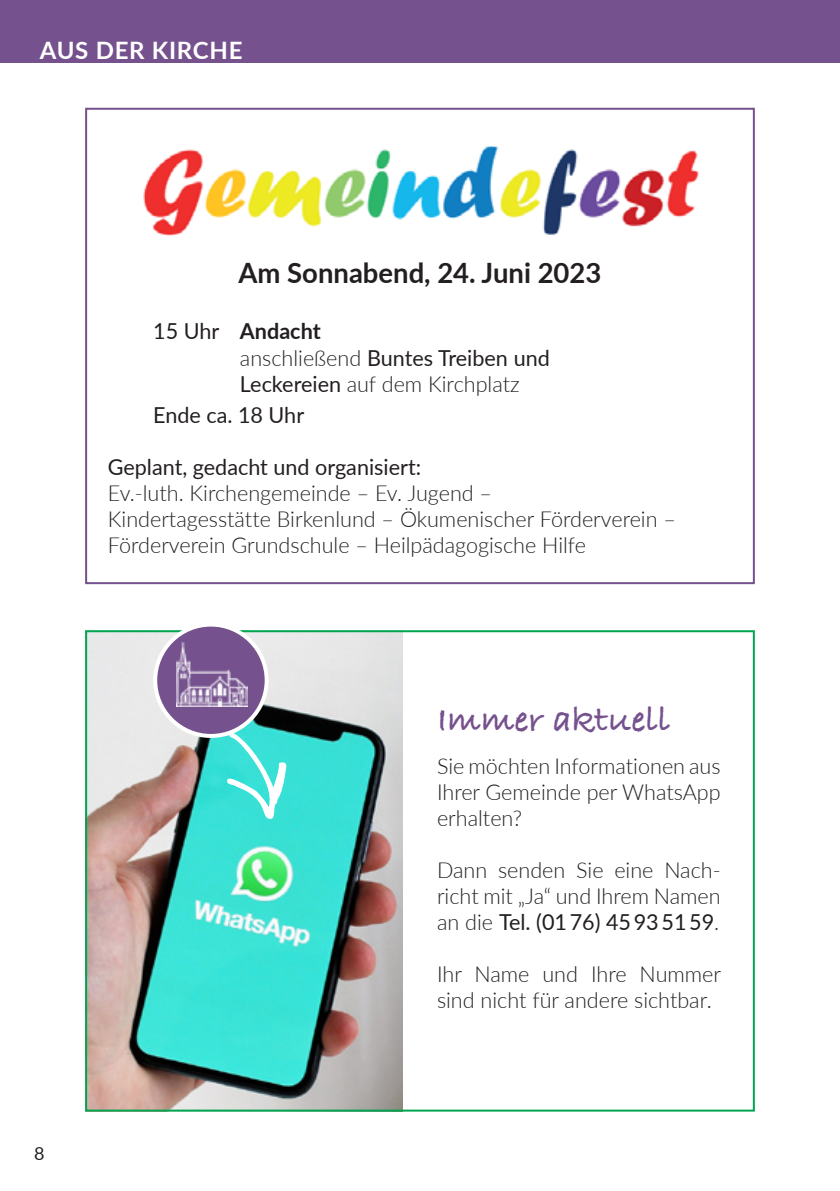
<style>
.page{position:relative;width:840px;height:1191px;background:#fff}
.page>*{position:absolute;margin:0;border:0;box-sizing:border-box;transform-origin:0 0}
.Head{font:700 38px "Bradley Hand ITCTT";color:#75518e}
.Fließ{font:700 28px "Lato";color:#231f20}
.Rubrik_weiß_oben_rec{font:700 24px "Lato";letter-spacing:.03em;color:#fff}
.Fließ_mit_Abstand{font:300 22px/26px "Lato";color:#231f20;text-align:justify}
.Fließ-2{font:300 22px/26px "Lato";color:#231f20}
.Fließ-3{font:22px/26px "Lato";color:#231f20}
.t1{font:18px "Lato";color:#231f20}
.s1{font-weight:700}
.s2{font-weight:300}
.s3{font-weight:400}
</style>
<div class="page">
<img style="left:88px;top:633px;width:315px;height:475px">
<img style="left:143px;top:146px;width:556px;height:90px">
<div style="left:85px;top:108px;width:669px;height:476px;border:2px solid #75518e"></div>
<div style="left:85px;top:630px;width:669px;height:481px;border:2px solid #00a54f"></div>
<svg style="left:218px;top:729px;width:69px;height:91px"></svg>
<div style="left:155px;top:624px;width:111px;height:112px;background:#75518e;border-radius:50%"></div>
<div style="left:153px;top:622px;width:115px;height:116px;border:4px solid #fff;border-radius:50%"></div>
<img style="left:177px;top:642px;width:70px;height:64px">
<div style="left:0;top:0;width:839px;height:62px;background:#75518e"></div>
<p class="Rubrik_weiß_oben_rec" style="left:40px;top:33px;width:204px">AUS DER KIRCHE</p>
<p class="Fließ" style="left:238px;top:253px;width:364px">Am Sonnabend, 24. Juni 2023</p>
<p class="Fließ-3" style="left:240px;top:317px;width:311px;text-indent:-87px">15 Uhr <span class="s1">Andacht<br></span><span class="s2">anschließend</span> Buntes Treiben und<br>Leckereien <span class="s2">auf dem Kirchplatz</span></p>
<p class="Fließ-3" style="left:153px;top:401px;width:152px">Ende ca. 18 Uhr</p>
<p class="Fließ-3" style="left:108px;top:453px;width:314px">Geplant, gedacht und organisiert:</p>
<p class="Fließ-2" style="left:108px;top:479px;width:569px">Ev.-luth. Kirchengemeinde – Ev. Jugend –<br>Kindertagesstätte Birkenlund – Ökumenischer Förderverein –<br>Förderverein Grundschule – Heilpädagogische Hilfe</p>
<p class="Head" style="left:437px;top:690px;width:234px">Immer aktuell</p>
<p class="t1" style="left:34px;top:1140px;width:12px">8</p>
<p class="Fließ_mit_Abstand" style="left:437px;top:752px;width:285px">Sie möchten Informationen aus Ihrer Gemeinde per WhatsApp erhalten?</p>
<p class="Fließ_mit_Abstand" style="left:437px;top:856px;width:285px">Dann senden Sie eine Nach&shy;richt mit „Ja“ und Ihrem Namen an die <span class="s3">Tel. (01 76) 45 93 51 59</span>.</p>
<p class="Fließ_mit_Abstand" style="left:437px;top:960px;width:285px">Ihr Name und Ihre Nummer sind nicht für andere sichtbar.</p>
</div>
